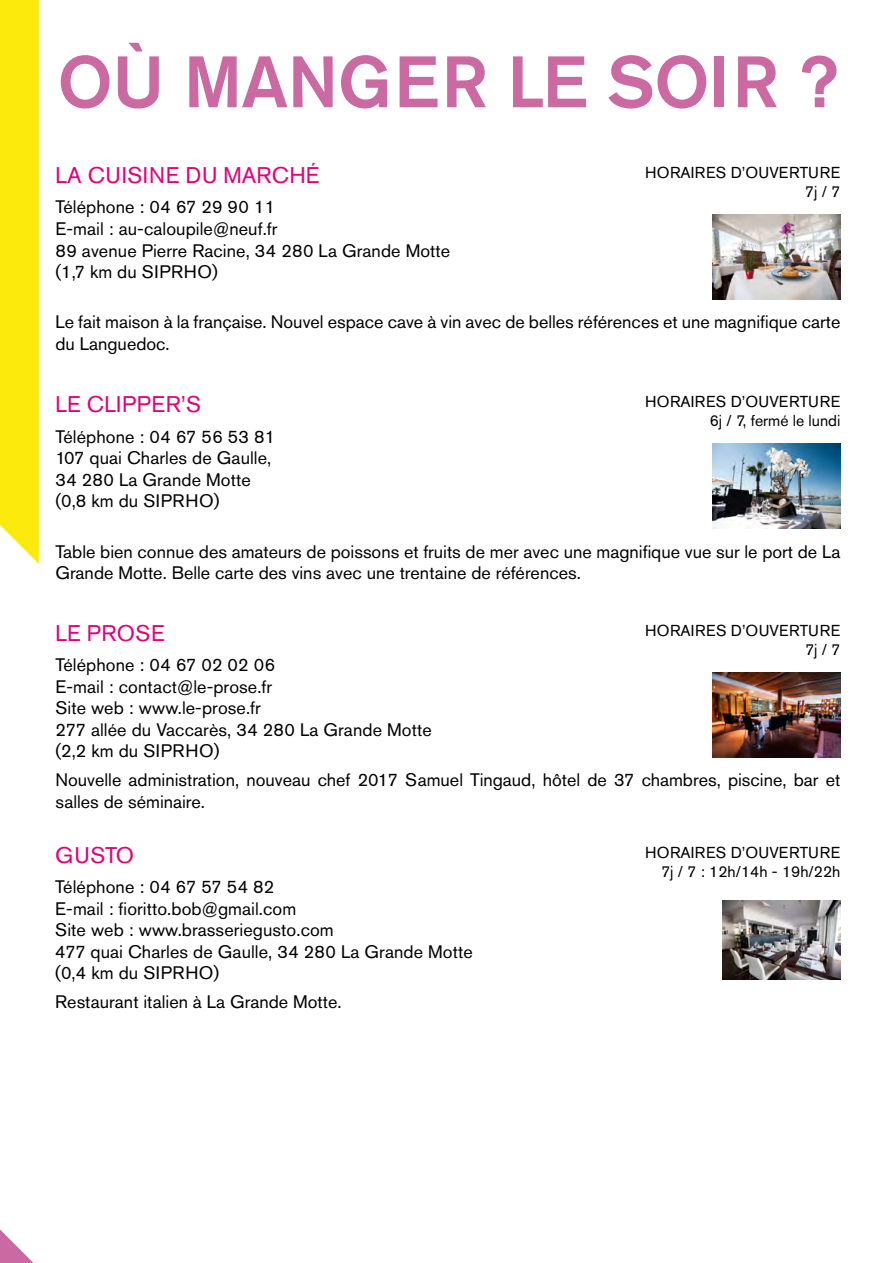
<style>
.page{position:relative;width:893px;height:1263px;background:#fff}
.page>*{position:absolute;margin:0;border:0;box-sizing:border-box;transform-origin:0 0}
.t1{font:500 72px "Akzidenz Grotesk Std";letter-spacing:-.01em;color:#ca69a2}
.t2{font:22.5px "Akzidenz Grotesk Std";letter-spacing:.02em;color:#e2007a}
.t3{font:18px/21.6px "Akzidenz Grotesk Std";color:#000}
.t4{font:15.75px/18.9px "Akzidenz Grotesk Std";color:#000;text-align:right}
.t5{font:15.75px/18.9px "Akzidenz Grotesk Std";letter-spacing:.02em;color:#000;text-align:right}
</style>
<div class="page">
<div style="left:0;top:0;width:39px;height:564px;background:#fcea0d"></div>
<svg style="left:0;top:1229px;width:34px;height:34px"></svg>
<img style="left:713px;top:215px;width:127px;height:85px">
<img style="left:713px;top:444px;width:127px;height:85px">
<img style="left:713px;top:672px;width:127px;height:85px">
<img style="left:723px;top:901px;width:117px;height:78px">
<h1 class="t1" style="left:57px;top:38px;width:783px">OÙ MANGER LE SOIR ?</h1>
<p class="t2" style="left:55px;top:162px;width:266px">LA CUISINE DU MARCHÉ</p>
<p class="t5" style="left:645px;top:163px;width:197px">HORAIRES D’OUVERTURE<br>7j / 7</p>
<p class="t3" style="left:55px;top:196px;width:396px">Téléphone : 04 67 29 90 11<br>E-mail : au-caloupile@neuf.fr<br>89 avenue Pierre Racine, 34 280 La Grande Motte (1,7 km du SIPRHO)</p>
<p class="t3" style="left:55px;top:311px;width:786px">Le fait maison à la française. Nouvel espace cave à vin avec de belles références et une magnifique carte du Languedoc.</p>
<p class="t2" style="left:55px;top:391px;width:147px">LE CLIPPER’S</p>
<p class="t4" style="left:645px;top:392px;width:197px">HORAIRES D’OUVERTURE<br>6j / 7, fermé le lundi</p>
<p class="t3" style="left:55px;top:425px;width:221px">Téléphone : 04 67 56 53 81<br>107 quai Charles de Gaulle,<br>34 280 La Grande Motte (0,8 km du SIPRHO)</p>
<p class="t3" style="left:55px;top:540px;width:786px">Table bien connue des amateurs de poissons et fruits de mer avec une magnifique vue sur le port de La<br>Grande Motte. Belle carte des vins avec une trentaine de références.</p>
<p class="t2" style="left:55px;top:619px;width:111px">LE PROSE</p>
<p class="t5" style="left:645px;top:621px;width:197px">HORAIRES D’OUVERTURE<br>7j / 7</p>
<p class="t3" style="left:55px;top:654px;width:378px">Téléphone : 04 67 02 02 06<br>E-mail : contact@le-prose.fr<br>Site web : www.le-prose.fr<br>277 allée du Vaccarès, 34 280 La Grande Motte (2,2 km du SIPRHO)</p>
<p class="t3" style="left:55px;top:769px;width:786px">Nouvelle administration, nouveau chef 2017 Samuel Tingaud, hôtel de 37 chambres, piscine, bar et salles de séminaire.</p>
<p class="t2" style="left:55px;top:841px;width:80px">GUSTO</p>
<p class="t4" style="left:645px;top:843px;width:197px">HORAIRES D’OUVERTURE<br>7j / 7 : 12h/14h - 19h/22h</p>
<p class="t3" style="left:55px;top:876px;width:419px">Téléphone : 04 67 57 54 82<br>E-mail : fioritto.bob@gmail.com<br>Site web : www.brasseriegusto.com<br>477 quai Charles de Gaulle, 34 280 La Grande Motte (0,4 km du SIPRHO)</p>
<p class="t3" style="left:55px;top:991px;width:288px">Restaurant italien à La Grande Motte.</p>
</div>
